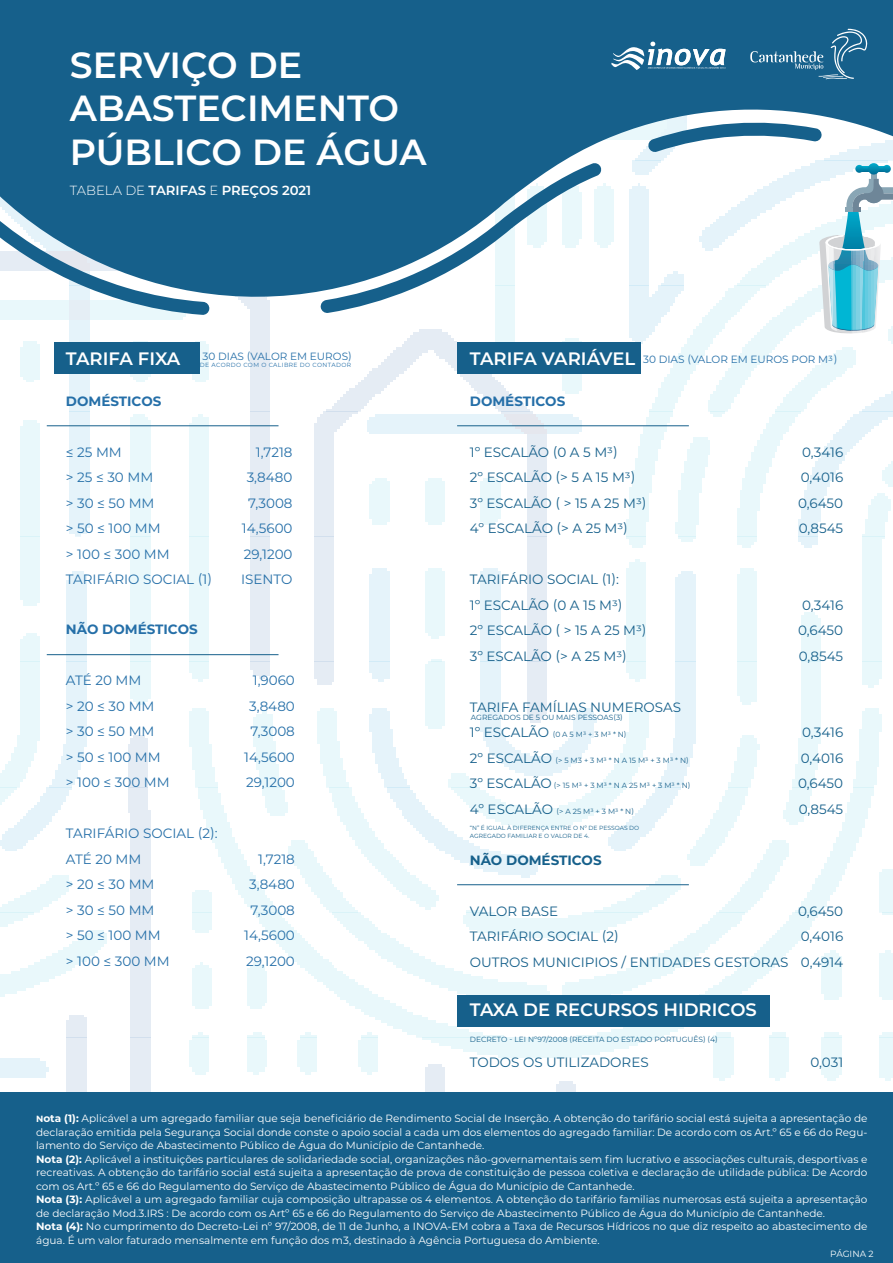
<style>
.page{position:relative;width:893px;height:1263px;background:#fff}
.page>*{position:absolute;margin:0;border:0;box-sizing:border-box;transform-origin:0 0}
.t1{font:600 36.3px/43.7px "Montserrat";color:#fff}
.t2{font:600 18px "Montserrat";color:#fff}
.t3{font:13.5px/25.5px "Montserrat";color:#16608b}
.t4{font:13.5px/25.5px "Montserrat";color:#256fa8}
.t5{font:700 13.5px "Montserrat";color:#256fa8}
.t6{font:700 13.5px "Montserrat";color:#16608b}
.t7{font:600 13.2px "Montserrat";color:#fff}
.t8{font:10.5px/13.5px "Montserrat";color:#fff}
.t9{font:10.5px "Montserrat";color:#256fa8}
.t10{font:9px "Montserrat";color:#fff}
.t11{font:7.5px "Montserrat";color:#16608b}
.t12{font:7.5px "Montserrat";color:#256fa8}
.t13{font:6px/7.5px "Montserrat";color:#16608b}
.t14{font:6px "Montserrat";letter-spacing:.06em;color:#256fa8}
.s1{font-weight:300}
.s2{font-weight:600;font-size:18px;color:#fff}
.s3{font-size:13.5px}
.s4{font-weight:700;font-size:9px}
.s5{font-weight:700}
</style>
<div class="page">
<img style="left:0;top:339px;width:893px;height:753px">
<div style="left:54px;top:343px;width:146px;height:31px;background:#16608b"></div>
<svg style="left:0;top:0;width:893px;height:339px;fill:#16608b"></svg>
<svg style="left:320px;top:162px;width:282px;height:151px"></svg>
<svg style="left:0;top:200px;width:210px;height:115px"></svg>
<svg style="left:648px;top:118px;width:174px;height:35px"></svg>
<div style="left:457px;top:343px;width:183px;height:31px;background:#16608b"></div>
<div style="left:457px;top:995px;width:313px;height:32px;background:#16608b"></div>
<hr style="left:47px;top:425px;width:232px;height:1px;background:#16608b">
<hr style="left:457px;top:425px;width:232px;height:1px;background:#16608b">
<hr style="left:47px;top:654px;width:232px;height:1px;background:#16608b">
<hr style="left:457px;top:884px;width:232px;height:1px;background:#16608b">
<div style="left:0;top:1092px;width:893px;height:171px;background:#16608b"></div>
<svg style="left:611px;top:42px;width:115px;height:28px"></svg>
<svg style="left:750px;top:29px;width:117px;height:50px;background:#2d7096"></svg>
<svg style="left:819px;top:163px;width:74px;height:171px"></svg>
<h1 class="t1" style="left:70px;top:41px;width:358px">SERVIÇO DE<br>ABASTECIMENTO<br>PÚBLICO DE ÁGUA</h1>
<p class="t7" style="left:70px;top:180px;width:243px"><span class="s1">TABELA DE</span> TARIFAS <span class="s1">E</span> PREÇOS 2021</p>
<h2 class="t2" style="left:66px;top:346px;width:116px">TARIFA FIXA</h2>
<p class="t5" style="left:66px;top:391px;width:97px">DOMÉSTICOS</p>
<p class="t9" style="left:203px;top:349px;width:151px">30 DIAS (VALOR EM EUROS)</p>
<p class="t14" style="left:200px;top:361px;width:153px">DE ACORDO COM O CALIBRE DO CONTADOR</p>
<p class="t4" style="left:66px;top:439px;width:148px">≤ 25 MM<br>&gt; 25 ≤ 30 MM<br>&gt; 30 ≤ 50 MM<br>&gt; 50 ≤ 100 MM<br>&gt; 100 ≤ 300 MM<br>TARIFÁRIO SOCIAL (1)</p>
<p class="t5" style="left:66px;top:620px;width:133px">NÃO DOMÉSTICOS</p>
<p class="t4" style="left:66px;top:667px;width:105px">ATÉ 20 MM<br>&gt; 20 ≤ 30 MM<br>&gt; 30 ≤ 50 MM<br>&gt; 50 ≤ 100 MM &gt; 100 ≤ 300 MM</p>
<p class="t4" style="left:66px;top:820px;width:153px">TARIFÁRIO SOCIAL (2):<br>ATÉ 20 MM<br>&gt; 20 ≤ 30 MM<br>&gt; 30 ≤ 50 MM<br>&gt; 50 ≤ 100 MM<br>&gt; 100 ≤ 300 MM</p>
<p class="t4" style="left:241px;top:439px;width:53px;text-align:right">1,7218<br>3,8480<br>7,3008<br>14,5600<br>29,1200<br>ISENTO</p>
<p class="t4" style="left:244px;top:667px;width:52px;text-align:right">1,9060<br>3,8480<br>7,3008<br>14,5600<br>29,1200</p>
<p class="t4" style="left:244px;top:846px;width:52px;text-align:right">1,7218<br>3,8480<br>7,3008<br>14,5600<br>29,1200</p>
<p class="t9" style="left:470px;top:352px;width:369px"><span class="s2">TARIFA VARIÁVEL</span> 30 DIAS (VALOR EM EUROS POR M )</p>
<p class="t5" style="left:470px;top:391px;width:97px">DOMÉSTICOS</p>
<p class="t3" style="left:470px;top:439px;width:178px">1º ESCALÃO (0 A 5 M3)<br>2º ESCALÃO (&gt; 5 A 15 M3)<br>3º ESCALÃO ( &gt; 15 A 25 M3)<br>4º ESCALÃO (&gt; A 25 M3)</p>
<p class="t3" style="left:470px;top:566px;width:178px">TARIFÁRIO SOCIAL (1):<br>1º ESCALÃO (0 A 15 M3)<br>2º ESCALÃO ( &gt; 15 A 25 M3)<br>3º ESCALÃO (&gt; A 25 M3)</p>
<p class="t3" style="left:470px;top:694px;width:213px">TARIFA FAMÍLIAS NUMEROSAS</p>
<p class="t11" style="left:470px;top:729px;width:158px"><span class="s3">1º ESCALÃO</span> (0 A 5 M3 + 3 M3 * N)</p>
<p class="t11" style="left:470px;top:755px;width:220px"><span class="s3">2º ESCALÃO</span> (&gt; 5 M3 + 3 M3 * N A 15 M3 + 3 M3 * N)</p>
<p class="t11" style="left:470px;top:780px;width:222px"><span class="s3">3º ESCALÃO</span> (&gt; 15 M3 + 3 M3 * N A 25 M3 + 3 M3 * N)</p>
<p class="t11" style="left:470px;top:806px;width:166px"><span class="s3">4º ESCALÃO</span> (&gt; A 25 M3 + 3 M3 * N)</p>
<p class="t6" style="left:470px;top:850px;width:133px">NÃO DOMÉSTICOS</p>
<p class="t12" style="left:828px;top:353px;width:5px">3</p>
<p class="t3" style="left:798px;top:439px;width:47px;text-align:center">0,3416<br>0,4016<br>0,6450<br>0,8545</p>
<p class="t3" style="left:798px;top:592px;width:47px;text-align:center">0,3416<br>0,6450<br>0,8545</p>
<p class="t11" style="left:471px;top:712px;width:153px">AGREGADOS DE 5 OU MAIS PESSOAS(3)</p>
<p class="t3" style="left:798px;top:719px;width:47px;text-align:center">0,3416<br>0,4016<br>0,6450<br>0,8545</p>
<p class="t13" style="left:470px;top:824px;width:171px">“N” É IGUAL À DIFERENÇA ENTRE O Nº DE PESSOAS DO<br>AGREGADO FAMILIAR E O VALOR DE 4.</p>
<p class="t3" style="left:470px;top:898px;width:320px">VALOR BASE<br>TARIFÁRIO SOCIAL (2)<br>OUTROS MUNICIPIOS / ENTIDADES GESTORAS</p>
<h2 class="t2" style="left:470px;top:997px;width:288px">TAXA DE RECURSOS HIDRICOS</h2>
<p class="t11" style="left:470px;top:1034px;width:249px">DECRETO - LEI Nº97/2008 (RECEITA DO ESTADO PORTUGUÊS) (4)</p>
<p class="t3" style="left:470px;top:1049px;width:180px">TODOS OS UTILIZADORES</p>
<p class="t3" style="left:798px;top:898px;width:47px;text-align:justify">0,6450<br>0,4016<br>0,4914</p>
<p class="t3" style="left:810px;top:1049px;width:34px">0,031</p>
<p class="t8" style="left:36px;top:1111px;width:833px"><span class="s4">N</span><span class="s5">ota (1):</span> Aplicável a um agregado familiar que seja beneficiário de Rendimento Social de Inserção. A obtenção do tarifário social está sujeita a apresentação de declaração emitida pela Segurança Social donde conste o apoio social a cada um dos elementos do agregado familiar: De acordo com os Art.º 65 e 66 do Regu&shy;lamento do Serviço de Abastecimento Público de Água do Município de Cantanhede.<br><span class="s5">Nota (2):</span> Aplicável a instituições particulares de solidariedade social, organizações não-governamentais sem fim lucrativo e associações culturais, desportivas e recreativas. A obtenção do tarifário social está sujeita a apresentação de prova de constituição de pessoa coletiva e declaração de utilidade pública: De Acordo com os Art.º 65 e 66 do Regulamento do Serviço de Abastecimento Público de Água do Município de Cantanhede.<br><span class="s5">Nota (3):</span> Aplicável a um agregado familiar cuja composição ultrapasse os 4 elementos. A obtenção do tarifário familias numerosas está sujeita a apresentação de declaração Mod.3.IRS : De acordo com os Artº 65 e 66 do Regulamento do Serviço de Abastecimento Público de Água do Município de Cantanhede.<br><span class="s5">Nota (4):</span> No cumprimento do Decreto-Lei nº 97/2008, de 11 de Junho, a INOVA-EM cobra a Taxa de Recursos Hídricos no que diz respeito ao abastecimento de água. É um valor faturado mensalmente em função dos m3, destinado à Agência Portuguesa do Ambiente.</p>
<p class="t10" style="left:830px;top:1247px;width:45px">PÁGINA 2</p>
</div>
